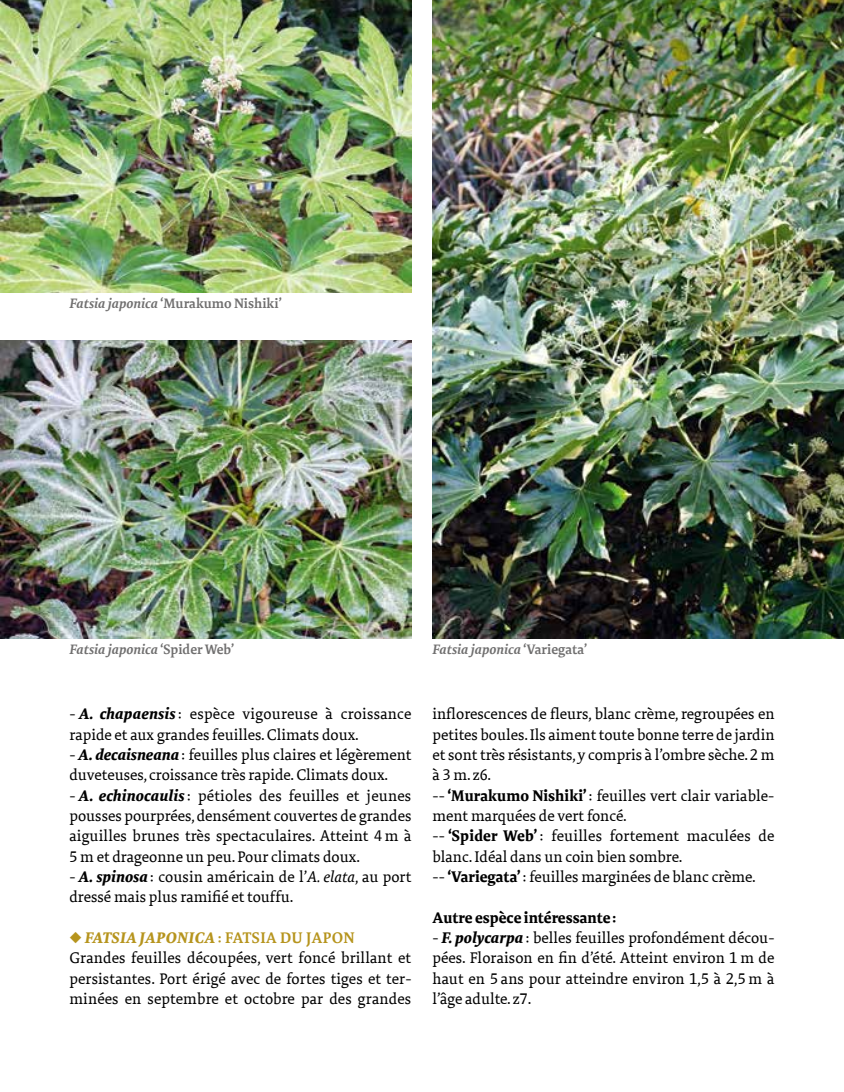
<style>
.page{position:relative;width:844px;height:1092px;background:#fff}
.page>*{position:absolute;margin:0;border:0;box-sizing:border-box;transform-origin:0 0}
.t1{font:15.75px/20.3px "Tundra Offc";color:#000}
.t2{font:700 15.75px "Tundra Offc";color:#000}
.t3{font:italic 600 14px "Tundra Offc";color:#706f6f}
.t4{font:600 14px "Tundra Offc";color:#706f6f}
.s1{font-style:italic}
.s2{font-style:normal}
.s3{font-weight:700;font-style:italic}
.s4{color:#b6941d}
.s5{font-weight:700;font-style:italic;color:#b6941d}
.s6{font-weight:600;color:#b6941d}
.s7{font-weight:700}
</style>
<div class="page">
<img style="left:0;top:0;width:411px;height:293px">
<img style="left:0;top:340px;width:411px;height:298px">
<img style="left:432px;top:0;width:411px;height:638px">
<p class="t4" style="left:69px;top:295px;width:213px"><span class="s1">Fatsia japonica</span> ‘Murakumo Nishiki’</p>
<p class="t3" style="left:69px;top:640px;width:166px">Fatsia japonica <span class="s2">‘Spider Web’</span></p>
<p class="t3" style="left:432px;top:640px;width:156px">Fatsia japonica <span class="s2">‘Variegata’</span></p>
<p class="t1" style="left:69px;top:704px;width:343px">- <span class="s3">A. chapaensis</span>: espèce vigoureuse à croissance rapide et aux grandes feuilles. Climats doux.</p>
<p class="t1" style="left:69px;top:745px;width:343px">- <span class="s3">A. decaisneana</span>: feuilles plus claires et légèrement duveteuses, croissance très rapide. Climats doux.</p>
<p class="t1" style="left:69px;top:786px;width:343px;text-align:justify">- <span class="s3">A. echinocaulis</span>: pétioles des feuilles et jeunes pousses pourprées, densément couvertes de grandes aiguilles brunes très spectaculaires. Atteint 4 m à 5 m et drageonne un peu. Pour climats doux.</p>
<p class="t1" style="left:69px;top:867px;width:343px">- <span class="s3">A. spinosa</span>: cousin américain de l’<span class="s1">A. elata</span>, au port dressé mais plus ramifié et touffu.</p>
<p class="t1" style="left:69px;top:928px;width:343px"><span class="s4">◆</span> <span class="s5">FATSIA JAPONICA</span> <span class="s6">: FATSIA DU JAPON </span>Grandes feuilles découpées, vert foncé brillant et persistantes. Port érigé avec de fortes tiges et ter&shy;minées en septembre et octobre par des grandes</p>
<p class="t1" style="left:432px;top:704px;width:343px">inflorescences de fleurs, blanc crème, regroupées en petites boules. Ils aiment toute bonne terre de jardin et sont très résistants, y compris à l’ombre sèche. 2 m à 3 m. z6.<br>-- <span class="s7">‘Murakumo Nishiki’</span>: feuilles vert clair variable&shy;ment marquées de vert foncé.<br>-- <span class="s7">‘Spider Web’</span> : feuilles fortement maculées de blanc. Idéal dans un coin bien sombre.<br>-- <span class="s7">‘Variegata’</span>: feuilles marginées de blanc crème.</p>
<p class="t2" style="left:432px;top:908px;width:185px">Autre espèce intéressante :</p>
<p class="t1" style="left:432px;top:928px;width:343px;text-align:justify">- <span class="s3">F. polycarpa</span>: belles feuilles profondément décou&shy;pées. Floraison en fin d’été. Atteint environ 1 m de haut en 5 ans pour atteindre environ 1,5 à 2,5 m à l’âge adulte. z7.</p>
</div>
